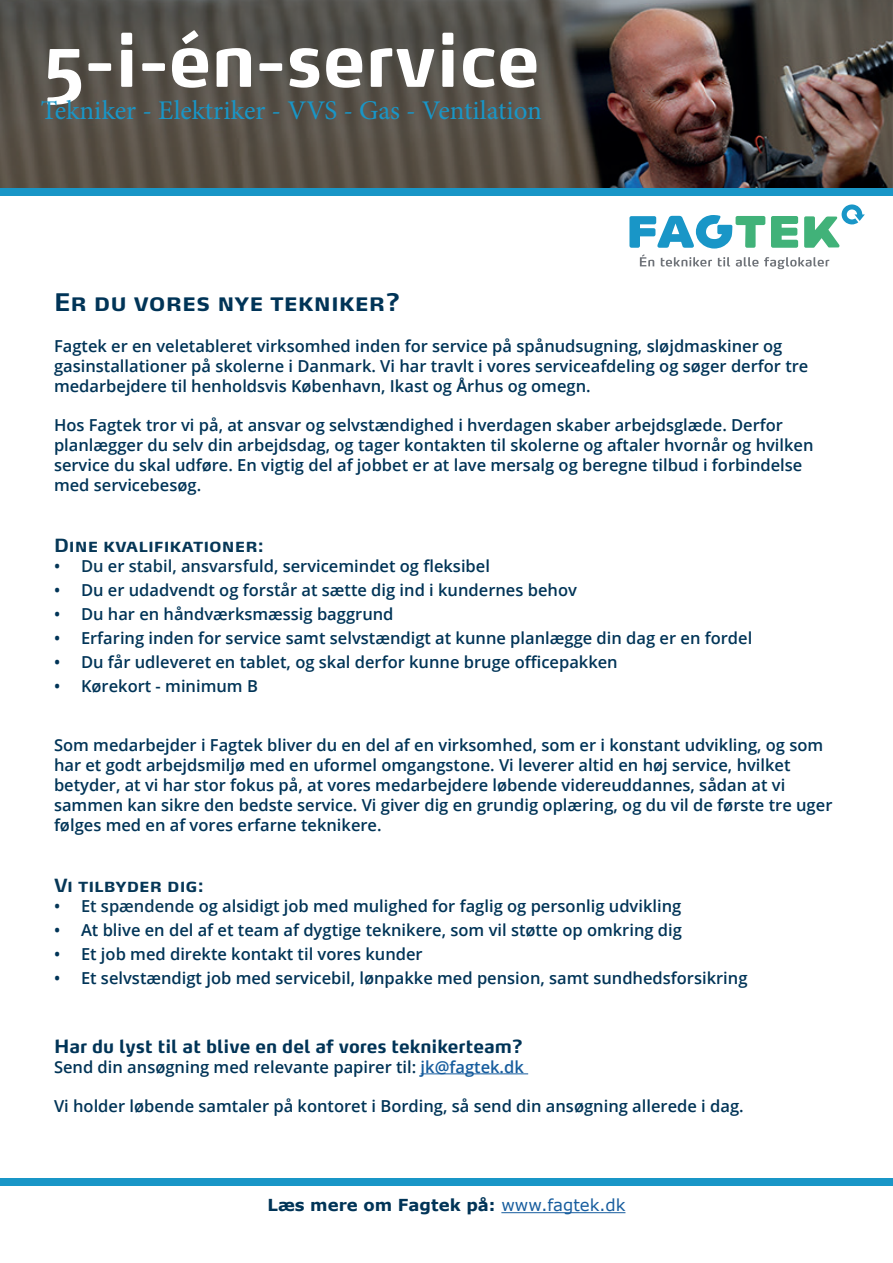
<style>
.page{position:relative;width:893px;height:1263px;background:#fff}
.page>*{position:absolute;margin:0;border:0;box-sizing:border-box;transform-origin:0 0}
.t1{font:700 72px "Max Pro";color:#fff}
.t2{font:27px "Minion Pro";color:#1996c7}
.t3{font:700 24px "Max Pro";color:#003457}
.t4{font:700 18px "Max Pro";color:#003457}
.t5{font:700 18px "Max Pro";color:#063757}
.t6{font:600 16.5px/19.8px "Open Sans";color:#003457}
.t7{font:700 16.5px "Verdana";color:#003457}
.s1{color:#063757}
.s2{color:#175d9e}
.s3{font-weight:400;color:#175d9e}
</style>
<div class="page">
<hr style="left:421px;top:1073px;width:107px;height:1px;background:#175d9e">
<hr style="left:501px;top:1212px;width:124px;height:1px;background:#175d9e">
<img style="left:0;top:0;width:893px;height:188px">
<svg style="left:629px;top:204px;width:236px;height:65px"></svg>
<div style="left:0;top:188px;width:893px;height:8px;background:#1996c7"></div>
<div style="left:0;top:1178px;width:893px;height:8px;background:#1996c7"></div>
<p class="t1" style="left:43px;top:-2px;width:498px">5-i-én-service</p>
<p class="t2" style="left:41px;top:93px;width:503px">Tekniker - Elektriker - VVS - Gas - Ventilation</p>
<p class="t3" style="left:54px;top:281px;width:348px">Er du vores nye tekniker?</p>
<p class="t6" style="left:54px;top:336px;width:730px">Fagtek er en veletableret virksomhed inden for service på spånudsugning, sløjdmaskiner og</p>
<p class="t6" style="left:54px;top:356px;width:756px">gasinstallationer på skolerne i Danmark. Vi har travlt i vores serviceafdeling og søger derfor tre medarbejdere til henholdsvis København, Ikast og Århus og omegn.</p>
<p class="t6" style="left:54px;top:415px;width:731px">Hos Fagtek tror vi på, at ansvar og selvstændighed i hverdagen skaber arbejdsglæde. Derfor</p>
<p class="t6" style="left:54px;top:435px;width:761px">planlægger du selv din arbejdsdag, og tager kontakten til skolerne og aftaler hvornår og hvilken service du skal udføre. En vigtig del af jobbet er at lave mersalg og beregne tilbud i forbindelse med servicebesøg.</p>
<p class="t5" style="left:54px;top:530px;width:211px">Dine kvalifikationer:</p>
<p class="t6" style="left:54px;top:555px;width:437px"><span class="s1">• Du</span> er <span class="s1">stabil, ansvarsf</span>uld, servicemindet og fleksibel</p>
<p class="t6" style="left:54px;top:579px;width:524px">• Du er udadvendt og forstår at sætte dig ind i kundernes behov</p>
<p class="t6" style="left:54px;top:603px;width:341px">• Du har en håndværksmæssig baggrund</p>
<p class="t6" style="left:54px;top:628px;width:700px">• Erfaring inden for service samt selvstændigt at kunne planlægge din dag er en fordel</p>
<p class="t6" style="left:54px;top:652px;width:565px">• Du får udleveret en tablet, og skal derfor kunne bruge officepakken</p>
<p class="t6" style="left:54px;top:676px;width:205px">• Kørekort - minimum B</p>
<p class="t6" style="left:54px;top:735px;width:771px">Som medarbejder i Fagtek bliver du en del af en virksomhed, som er i konstant udvikling, og som har et godt arbejdsmiljø med en uformel omgangstone. Vi leverer altid en høj service, hvilket</p>
<p class="t6" style="left:54px;top:775px;width:780px">betyder, at vi har stor fokus på, at vores medarbejdere løbende videreuddannes, sådan at vi sammen kan sikre den bedste service. Vi giver dig en grundig oplæring, og du vil de første tre uger følges med en af vores erfarne teknikere.</p>
<p class="t5" style="left:54px;top:869px;width:151px">Vi tilbyder dig:</p>
<p class="t6" style="left:54px;top:895px;width:629px"><span class="s1">• Et spændende</span> og alsidigt job med mulighed for faglig og personlig udvikling</p>
<p class="t6" style="left:54px;top:919px;width:629px">• At blive en del af et team af dygtige teknikere, som vil støtte op omkring dig</p>
<p class="t6" style="left:54px;top:943px;width:370px">• Et job med direkte kontakt til vores kunder</p>
<p class="t6" style="left:54px;top:967px;width:695px">• Et selvstændigt job med servicebil, lønpakke med pension, samt sundhedsforsikring</p>
<p class="t4" style="left:54px;top:1030px;width:471px">Har du lyst til at blive en del af vores teknikerteam?</p>
<p class="t6" style="left:54px;top:1056px;width:471px">Send din ansøgning med relevante papirer til: <span class="s2">jk@fagtek.dk</span></p>
<p class="t6" style="left:54px;top:1096px;width:691px">Vi holder løbende samtaler på kontoret i Bording, så send din ansøgning allerede i dag.</p>
<p class="t7" style="left:267px;top:1193px;width:359px">Læs mere om Fagtek på: <span class="s3">www.fagtek.dk</span></p>
</div>
